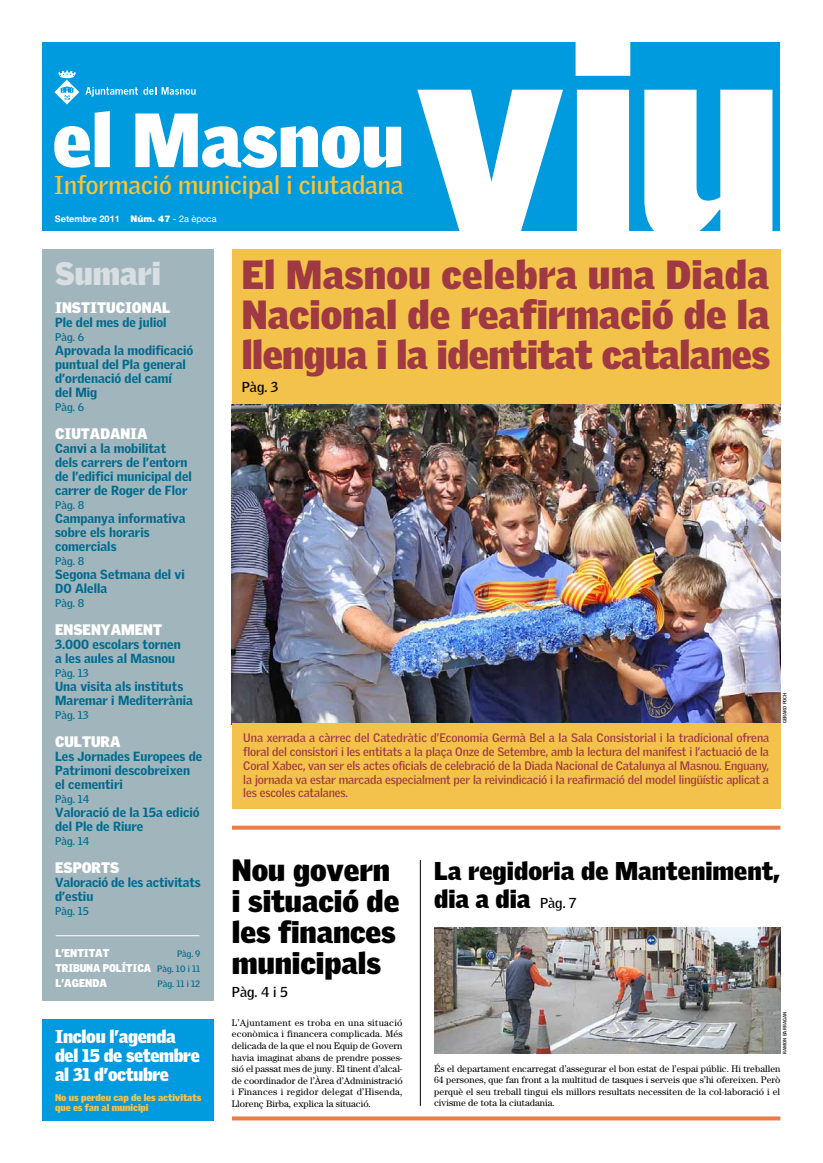
<style>
.page{position:relative;width:823px;height:1163px;background:#fff}
.page>*{position:absolute;margin:0;border:0;box-sizing:border-box;transform-origin:0 0}
.t1{font:900 271.7px "Griffith Gothic";color:#fff;scale:.94 1}
.t2{font:900 74.4px "Griffith Gothic";color:#fff}
.t3{font:900 39.5px/40px "Griffith Gothic";letter-spacing:-.015em;color:#a03942;text-align:justify}
.t4{font:900 31.7px "Griffith Gothic";color:#d8dee2}
.t5{font:900 30px/31px "Griffith Gothic";letter-spacing:-.005em;color:#000}
.t6{font:900 25px/28px "Griffith Gothic";color:#000}
.t7{font:700 25px "Griffith Gothic";color:#fec232}
.t8{font:900 18px/19px "Griffith Gothic";letter-spacing:-.02em;color:#fff}
.t9{font:900 14.9px "Griffith Gothic";color:#fff}
.t10{font:700 14px "Griffith Gothic";color:#000}
.t11{font:900 12.9px/14px "Griffith Gothic";color:#006b8d}
.t12{font:700 12px/13.8px "Griffith Gothic";letter-spacing:-.01em;color:#a03942;text-align:justify}
.t13{font:900 11px/15px "Griffith Gothic";letter-spacing:-.01em;color:#fff;scale:.95 1}
.t14{font:900 11px "Griffith Gothic";letter-spacing:-.01em;color:#fff}
.t15{font:700 10.9px "Griffith Gothic";color:#006b8d}
.t16{font:9.5px/11.5px "Century";color:#000;text-align:justify}
.t17{font:900 9.5px/10px "Griffith Gothic";letter-spacing:-.01em;color:#f2c24b}
.t18{font:700 9.1px "Helvetica Neue LT Std";color:#fff}
.t19{font:700 9px "Griffith Gothic";color:#006b8d}
.t20{font:700 4.8px "Griffith Gothic";color:#000}
.s1{font-weight:900}
.s2{font-weight:400}
.s3{font-weight:700;font-size:9px;color:#006b8d}
.s4{font-weight:700;font-size:14px}
</style>
<div class="page">
<div style="left:43px;top:1019px;width:171px;height:101px;background:#009bdf"></div>
<div style="left:43px;top:249px;width:171px;height:751px;background:#a1b5bd"></div>
<svg style="left:232px;top:825px;width:548px;height:4px;fill:#e87c4a"></svg>
<svg style="left:232px;top:1116px;width:548px;height:4px;fill:#e87c4a"></svg>
<div style="left:232px;top:249px;width:548px;height:191px;background:#f2c24b"></div>
<div style="left:43px;top:43px;width:737px;height:188px;background:#009bdf"></div>
<svg style="left:54px;top:80px;width:25px;height:24px"></svg>
<svg style="left:58px;top:71px;width:18px;height:7px"></svg>
<svg style="left:60px;top:86px;width:14px;height:14px"></svg>
<svg style="left:85px;top:87px;width:110px;height:10px"></svg>
<hr style="left:420px;top:860px;width:1px;height:245px;background:#000">
<hr style="left:56px;top:935px;width:143px;height:1px;background:#fff">
<img style="left:232px;top:404px;width:548px;height:319px">
<div style="left:232px;top:723px;width:548px;height:85px;background:#f2c24b"></div>
<img style="left:434px;top:927px;width:346px;height:126px">
<h2 class="t2" style="left:53px;top:95px;width:353px">el Masnou</h2>
<h3 class="t7" style="left:54px;top:170px;width:351px">Informació municipal i ciutadana</h3>
<p class="t18" style="left:55px;top:213px;width:163px">Setembre 2011 <span class="s1">Núm. 47</span> <span class="s2">- 2a època</span></p>
<h1 class="t1" style="left:416px;top:-27px;width:391px">viu</h1>
<h3 class="t4" style="left:55px;top:254px;width:107px">Sumari</h3>
<h3 class="t9" style="left:55px;top:298px;width:17px">Institucional</h3>
<h3 class="t11" style="left:55px;top:315px;width:113px">Ple del mes de juliol</h3>
<p class="t15" style="left:55px;top:330px;width:30px">Pàg. 6</p>
<h3 class="t11" style="left:55px;top:343px;width:140px">Aprovada la modificació puntual del Pla general d’ordenació del camí<br>del Mig</h3>
<p class="t15" style="left:55px;top:400px;width:30px">Pàg. 6</p>
<h3 class="t9" style="left:55px;top:424px;width:94px">CIUTADANIA</h3>
<h3 class="t11" style="left:55px;top:441px;width:138px">Canvi a la mobilitat dels carrers de l’entorn de l’edifici municipal del carrer de Roger de Flor</h3>
<p class="t15" style="left:55px;top:498px;width:31px">Pàg. 8</p>
<h3 class="t11" style="left:55px;top:511px;width:132px">Campanya informativa sobre els horaris comercials</h3>
<p class="t15" style="left:55px;top:554px;width:31px">Pàg. 8</p>
<h3 class="t11" style="left:55px;top:567px;width:131px">Segona Setmana del vi<br>DO Alella</h3>
<p class="t15" style="left:55px;top:596px;width:31px">Pàg. 8</p>
<h3 class="t9" style="left:55px;top:620px;width:19px">Ensen</h3>
<h3 class="t9" style="left:101px;top:620px;width:22px">yament</h3>
<h3 class="t11" style="left:55px;top:637px;width:127px">3.000 escolars tornen a les aules al Masnou</h3>
<p class="t15" style="left:55px;top:666px;width:35px">Pàg. 13</p>
<h3 class="t11" style="left:55px;top:679px;width:139px">Una visita als instituts<br>Maremar i Mediterrània</h3>
<p class="t15" style="left:55px;top:708px;width:35px">Pàg. 13</p>
<h3 class="t9" style="left:55px;top:732px;width:67px">CULTURA</h3>
<h3 class="t11" style="left:55px;top:749px;width:148px">Les Jornades Europees de<br>Patrimoni descobreixen el cementiri</h3>
<p class="t15" style="left:55px;top:792px;width:36px">Pàg. 14</p>
<h3 class="t11" style="left:55px;top:805px;width:146px">Valoració de la 15a edició del Ple de Riure</h3>
<p class="t15" style="left:55px;top:834px;width:36px">Pàg. 14</p>
<h3 class="t9" style="left:55px;top:858px;width:66px">ESPORTS</h3>
<h3 class="t11" style="left:55px;top:875px;width:147px">Valoració de les activitats d’estiu</h3>
<p class="t15" style="left:55px;top:904px;width:35px">Pàg. 15</p>
<p class="t14" style="left:56px;top:946px;width:55px">L’ENTITAT</p>
<p class="t19" style="left:177px;top:948px;width:25px">Pàg. 9</p>
<p class="t13" style="left:56px;top:959px;width:154px">TRIBUNA POLÍTICA <span class="s3">Pàg. 10 i 11<br></span>L’AGENDA</p>
<p class="t19" style="left:157px;top:978px;width:44px">Pàg. 11 i 12</p>
<h3 class="t8" style="left:55px;top:1025px;width:146px">Inclou l’agenda del 15 de setembre al 31 d’octubre</h3>
<p class="t17" style="left:55px;top:1091px;width:148px">No us perdeu cap de les activitats que es fan al municipi</p>
<h3 class="t3" style="left:242px;top:253px;width:529px">El Masnou celebra una Diada Nacional de reafirmació de la llengua i la identitat catalanes</h3>
<h3 class="t10" style="left:242px;top:378px;width:38px">Pàg. 3</h3>
<p class="t12" style="left:243px;top:730px;width:527px">Una xerrada a càrrec del Catedràtic d’Economia Germà Bel a la Sala Consistorial i la tradicional ofrena floral del consistori i les entitats a la plaça Onze de Setembre, amb la lectura del manifest i l’actuació de la Coral Xabec, van ser els actes oficials de celebració de la Diada Nacional de Catalunya al Masnou. Enguany, la jornada va estar marcada especialment per la reivindicació i la reafirmació del model lingüístic aplicat a les escoles catalanes.</p>
<p class="t20" style="left:781px;top:723px;width:32px;rotate:-90deg">GERARD POCH</p>
<h3 class="t5" style="left:232px;top:853px;width:169px">Nou govern i situació de les finances municipals</h3>
<h3 class="t10" style="left:232px;top:983px;width:57px">Pàg. 4 i 5</h3>
<p class="t16" style="left:232px;top:1016px;width:172px">L’Ajuntament es troba en una situació econòmica i financera complicada. Més delicada de la que el nou Equip de Govern havia imaginat abans de prendre posses&shy;sió el passat mes de juny. El tinent d’alcal&shy;de coordinador de l’Àrea d’Administració i Finances i regidor delegat d’Hisenda, Llorenç Birba, explica la situació.</p>
<h3 class="t6" style="left:434px;top:855px;width:347px">La regidoria de Manteniment, dia a dia <span class="s4">Pàg. 7</span></h3>
<p class="t20" style="left:781px;top:1053px;width:43px;rotate:-90deg">RAMON BARRAGAN</p>
<p class="t16" style="left:434px;top:1062px;width:347px">És el departament encarregat d’assegurar el bon estat de l’espai públic. Hi treballen 64 persones, que fan front a la multitud de tasques i serveis que s’hi ofereixen. Però perquè el seu treball tingui els millors resultats necessiten de la col·laboració i el civisme de tota la ciutadania.</p>
</div>
